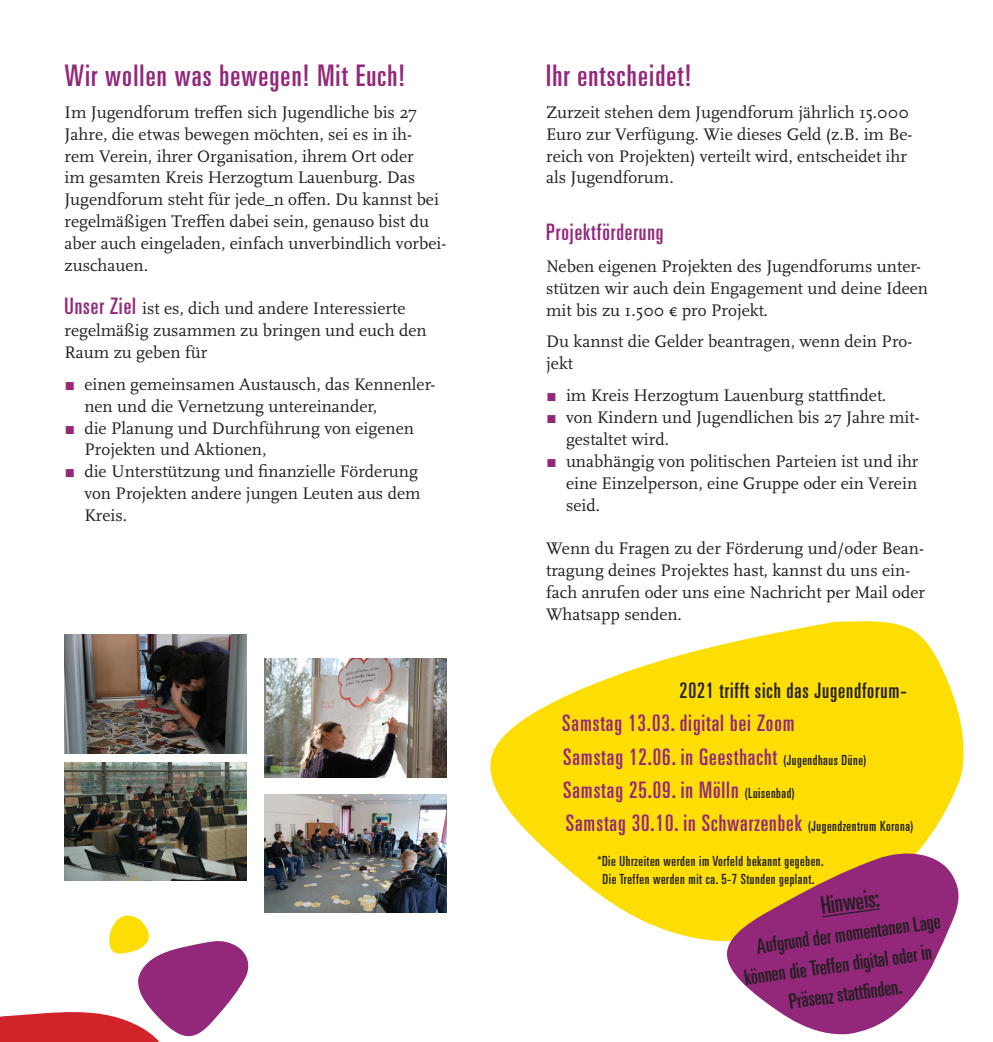
<style>
.page{position:relative;width:993px;height:1042px;background:#fff}
.page>*{position:absolute;margin:0;border:0;box-sizing:border-box;transform-origin:0 0}
.Zwischentitel{font:ultra-condensed 29.75px "Univers LT Std";letter-spacing:.04em;color:#93287b}
.t1{font:ultra-condensed 24.5px "Univers LT Std";color:#231f20}
.Anleser_Condensed{font:ultra-condensed 22.75px "Univers LT Std";letter-spacing:.04em;color:#93287b}
.Zwischentitel-2{font:ultra-condensed 22.75px "Univers LT Std";letter-spacing:.04em;color:#93287b}
.Anleser_Condensed-2{font:ultra-condensed 21.35px "Univers LT Std";letter-spacing:.04em;color:#231f20}
.t2{font:ultra-condensed 21px "Univers LT Std";color:#231f20}
.Zwischentitel-3{font:17.5px/21.9px "Scala Pro";color:#231f20}
.Aufzählung{font:17.5px/21.9px "Scala Pro";color:#231f20}
.Anleser_Condensed-3{font:ultra-condensed 14px "Univers LT Std";letter-spacing:.04em;color:#231f20}
.s1{font-family:"Univers LT Std";font-stretch:ultra-condensed;font-size:22.75px;color:#93287b}
.s2{color:#93287b}
.s3{font-size:14px;color:#231f20}
</style>
<div class="page">
<svg style="left:0;top:915px;width:249px;height:127px"></svg>
<img style="left:64px;top:634px;width:182px;height:119px">
<img style="left:265px;top:659px;width:181px;height:118px">
<img style="left:64px;top:762px;width:182px;height:119px">
<svg style="left:490px;top:621px;width:474px;height:320px;fill:#fcde04"></svg>
<img style="left:265px;top:794px;width:181px;height:119px">
<svg style="left:720px;top:848px;width:242px;height:187px;fill:#93287b"></svg>
<svg style="left:820px;top:907px;width:60px;height:11px"></svg>
<p class="Zwischentitel" style="left:64px;top:59px;width:342px">Wir wollen was bewegen! Mit Euch!</p>
<p class="Zwischentitel-3" style="left:64px;top:101px;width:383px">Im Jugendforum treffen sich Jugendliche bis 27<br>Jahre, die etwas bewegen möchten, sei es in ih&shy;rem Verein, ihrer Organisation, ihrem Ort oder<br>im gesamten Kreis Herzogtum Lauenburg. Das Jugendforum steht für jede_n offen. Du kannst bei regelmäßigen Treffen dabei sein, genauso bist du aber auch eingeladen, einfach unverbindlich vorbei&shy;zuschauen.</p>
<p class="Zwischentitel-3" style="left:64px;top:298px;width:363px"><span class="s1">Unser Ziel</span> ist es, dich und andere Interessierte regelmäßig zusammen zu bringen und euch den<br>Raum zu geben für</p>
<p class="Aufzählung" style="left:84px;top:373px;width:352px;text-indent:-20px"><span class="s2">▪</span> einen gemeinsamen Austausch, das Kennenler&shy;nen und die Vernetzung untereinander,</p>
<p class="Aufzählung" style="left:84px;top:417px;width:331px;text-indent:-20px"><span class="s2">▪</span> die Planung und Durchführung von eigenen<br>Projekten und Aktionen,</p>
<p class="Aufzählung" style="left:84px;top:461px;width:337px;text-indent:-20px"><span class="s2">▪</span> die Unterstützung und finanzielle Förderung von Projekten andere jungen Leuten aus dem<br>Kreis.</p>
<p class="Zwischentitel" style="left:546px;top:59px;width:147px">Ihr entscheidet!</p>
<p class="Zwischentitel-3" style="left:546px;top:101px;width:368px">Zurzeit stehen dem Jugendforum jährlich 15.000<br>Euro zur Verfügung. Wie dieses Geld (z.B. im Be&shy;reich von Projekten) verteilt wird, entscheidet ihr als Jugendforum.</p>
<p class="Zwischentitel-2" style="left:546px;top:219px;width:119px">Projektförderung</p>
<p class="Zwischentitel-3" style="left:546px;top:255px;width:383px">Neben eigenen Projekten des Jugendforums unter&shy;stützen wir auch dein Engagement und deine Ideen mit bis zu 1.500 € pro Projekt.</p>
<p class="Zwischentitel-3" style="left:546px;top:331px;width:367px">Du kannst die Gelder beantragen, wenn dein Pro&shy;jekt</p>
<p class="Aufzählung" style="left:546px;top:385px;width:341px"><span class="s2">▪</span> im Kreis Herzogtum Lauenburg stattfindet.</p>
<p class="Aufzählung" style="left:566px;top:406px;width:355px;text-indent:-20px"><span class="s2">▪</span> von Kindern und Jugendlichen bis 27 Jahre mit&shy;gestaltet wird.</p>
<p class="Aufzählung" style="left:566px;top:450px;width:354px;text-align:justify;text-indent:-20px"><span class="s2">▪</span> unabhängig von politischen Parteien ist und ihr eine Einzelperson, eine Gruppe oder ein Verein seid.</p>
<p class="Zwischentitel-3" style="left:546px;top:538px;width:380px">Wenn du Fragen zu der Förderung und/oder Bean&shy;tragung deines Projektes hast, kannst du uns ein&shy;fach anrufen oder uns eine Nachricht per Mail oder Whatsapp senden.</p>
<p class="Anleser_Condensed-2" style="left:679px;top:678px;width:229px">2021 trifft sich das Jugendforum-</p>
<p class="Anleser_Condensed" style="left:562px;top:710px;width:234px">Samstag 13.03. digital bei Zoom</p>
<p class="Anleser_Condensed" style="left:563px;top:743px;width:305px">Samstag 12.06. in Geesthacht <span class="s3">(Jugendhaus Düne)</span></p>
<p class="Anleser_Condensed" style="left:563px;top:777px;width:233px">Samstag 25.09. in Mölln <span class="s3">(Luisenbad)</span></p>
<p class="Anleser_Condensed" style="left:565px;top:810px;width:349px">Samstag 30.10. in Schwarzenbek <span class="s3">(Jugendzentrum Korona)</span></p>
<p class="Anleser_Condensed-3" style="left:597px;top:853px;width:228px">*Die Uhrzeiten werden im Vorfeld bekannt gegeben.</p>
<p class="Anleser_Condensed-3" style="left:602px;top:870px;width:213px">Die Treffen werden mit ca. 5-7 Stunden geplant.</p>
<p class="t1" style="left:818px;top:892px;width:61px;rotate:-8deg">Hinweis:</p>
<p class="t2" style="left:754px;top:934px;width:187px;rotate:-8deg">Aufgrund der momentanen Lage</p>
<p class="t2" style="left:742px;top:966px;width:190px;rotate:-8deg">können die Treffen digital oder in</p>
<p class="t2" style="left:787px;top:990px;width:115px;rotate:-8deg">Präsenz stattfi nden.</p>
</div>
